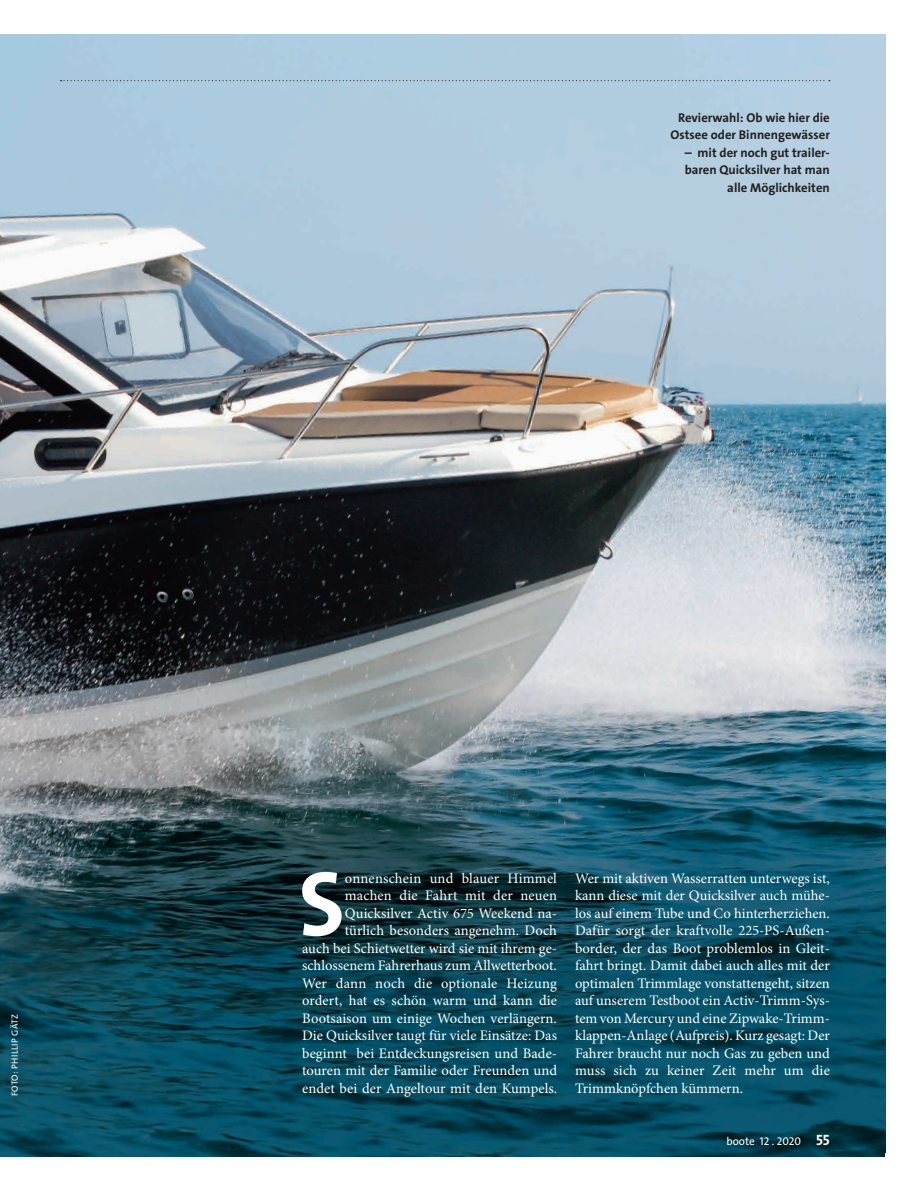
<style>
.page{position:relative;width:915px;height:1191px;background:#fff}
.page>*{position:absolute;margin:0;border:0;box-sizing:border-box;transform-origin:0 0}
.t1{font:92.25px "The Sans LP7 Bld";color:#fff}
.t2{font:14.55px/17.5px "Minion Pro";letter-spacing:.005em;color:#fff;text-align:right}
.t3{font:12.75px/17.5px "The Sans LP7 Bld";color:#231f20;text-align:center}
.t4{font:11.25px "The Sans LP5 Plain";color:#fff}
.t5{font:9px "The Sans LP5 Plain";letter-spacing:.04em;color:#fff}
.s1{font-family:"The Sans LP7 Bld";font-size:15px}
</style>
<div class="page">
<img style="left:0;top:34px;width:884px;height:1123px">
<svg style="left:61px;top:80px;width:768px;height:1px"></svg>
<p class="t5" style="left:9px;top:1096px;width:83px;rotate:-90deg">FOTO: PHILLIP GÄTZ</p>
<p class="t3" style="left:670px;top:109px;width:161px">Revierwahl: Ob wie hier die<br>Ostsee oder Binnengewässer</p>
<p class="t3" style="left:684px;top:144px;width:147px;text-align:right">– mit der noch gut trailer&shy;baren Quicksilver hat man alle Möglichkeiten</p>
<h1 class="t1" style="left:298px;top:844px;width:48px">S</h1>
<p class="t2" style="left:302px;top:869px;width:256px">onnenschein und blauer Himmel machen die Fahrt mit der neuen Quicksilver Activ 675 Weekend na&shy;türlich besonders angenehm. Doch<br>auch bei Schietwetter wird sie mit ihrem ge&shy;schlossenem Fahrerhaus zum Allwetterboot.<br>Wer dann noch die optionale Heizung ordert, hat es schön warm und kann die Bootsaison um einige Wochen verlängern.<br>Die Quicksilver taugt für viele Einsätze: Das beginnt bei Entdeckungsreisen und Bade&shy;touren mit der Familie oder Freunden und endet bei der Angeltour mit den Kumpels.</p>
<p class="t2" style="left:575px;top:869px;width:256px;text-align:justify">Wer mit aktiven Wasserratten unterwegs ist, kann diese mit der Quicksilver auch mühe&shy;los auf einem Tube und Co hinterherziehen.<br>Dafür sorgt der kraftvolle 225-PS-Außen&shy;border, der das Boot problemlos in Gleit&shy;fahrt bringt. Damit dabei auch alles mit der optimalen Trimmlage vonstattengeht, sitzen auf unserem Testboot ein Activ-Trimm-Sys&shy;tem von Mercury und eine Zipwake-Trimm&shy;klappen-Anlage (Aufpreis). Kurz gesagt: Der Fahrer braucht nur noch Gas zu geben und muss sich zu keiner Zeit mehr um die Trimmknöpfchen kümmern.</p>
<p class="t4" style="left:726px;top:1134px;width:105px">boote 12 . 2020 <span class="s1">55</span></p>
</div>
